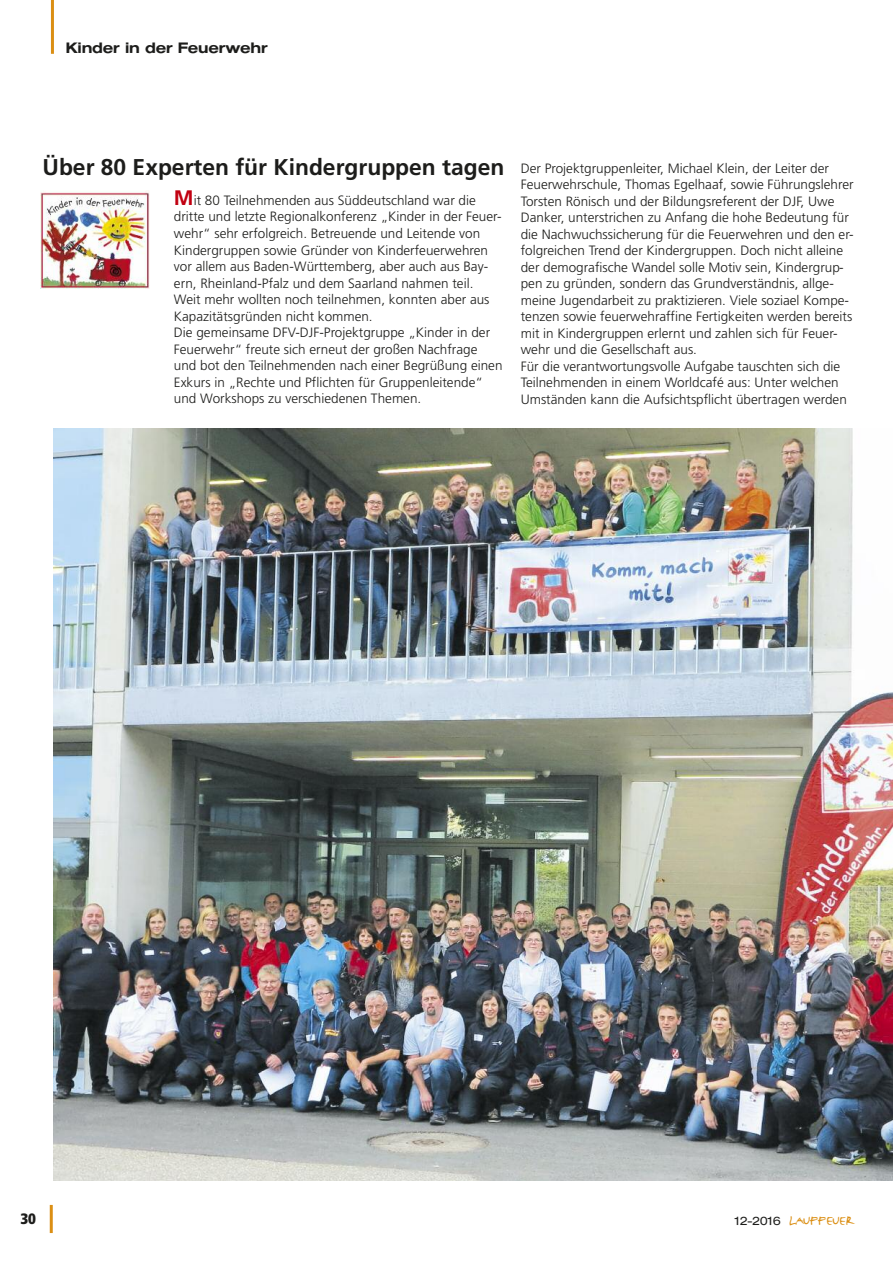
<style>
.page{position:relative;width:893px;height:1263px;background:#fff}
.page>*{position:absolute;margin:0;border:0;box-sizing:border-box;transform-origin:0 0}
.t1{font:27.75px "FF Justlefthand Caps";color:#db8f14}
.t2{font:700 22.8px "Frutiger";color:#1d1d1b}
.t3{font:500 15px "Helvetica Extended BQ";color:#1d1d1b}
.t4{font:900 condensed 15px "Frutiger";color:#1d1d1b}
.t5{font:300 13.5px/16.5px "Frutiger";color:#1d1d1b}
.t6{font:300 12px "Helvetica Extended BQ";letter-spacing:-.085em;color:#1d1d1b}
.s1{font-weight:700;font-size:21px;color:#c10011}
.s2{font-size:20.85px}
.s3{font-size:23.1px}
.s4{font-size:22.65px}
</style>
<div class="page">
<hr style="left:51px;top:0;width:3px;height:54px;background:#db8f14">
<hr style="left:50px;top:1205px;width:3px;height:28px;background:#db8f14">
<img style="left:54px;top:429px;width:839px;height:751px">
<img style="left:41px;top:191px;width:108px;height:97px">
<p class="t3" style="left:66px;top:40px;width:203px">Kinder in der Feuerwehr</p>
<h2 class="t2" style="left:43px;top:158px;width:463px">Über 80 Experten für Kindergruppen tagen</h2>
<p class="t5" style="left:174px;top:193px;width:330px"><span class="s1">M</span>it 80 Teilnehmenden aus Süddeutschland war die dritte und letzte Regionalkonferenz „Kinder in der Feuer&shy;wehr“ sehr erfolgreich. Betreuende und Leitende von Kindergruppen sowie Gründer von Kinderfeuerwehren vor allem aus Baden-Württemberg, aber auch aus Bay&shy;ern, Rheinland-Pfalz und dem Saarland nahmen teil.<br>Weit mehr wollten noch teilnehmen, konnten aber aus Kapazitätsgründen nicht kommen.<br>Die gemeinsame DFV-DJF-Projektgruppe „Kinder in der Feuerwehr“ freute sich erneut der großen Nachfrage und bot den Teilnehmenden nach einer Begrüßung einen Exkurs in „Rechte und Pflichten für Gruppenleitende“ und Workshops zu verschiedenen Themen.</p>
<p class="t5" style="left:521px;top:161px;width:334px">Der Projektgruppenleiter, Michael Klein, der Leiter der Feuerwehrschule, Thomas Egelhaaf, sowie Führungslehrer Torsten Rönisch und der Bildungsreferent der DJF, Uwe Danker, unterstrichen zu Anfang die hohe Bedeutung für die Nachwuchssicherung für die Feuerwehren und den er&shy;folgreichen Trend der Kindergruppen. Doch nicht alleine der demografische Wandel solle Motiv sein, Kindergrup&shy;pen zu gründen, sondern das Grundverständnis, allge&shy;meine Jugendarbeit zu praktizieren. Viele soziael Kompe&shy;tenzen sowie feuerwehraffine Fertigkeiten werden bereits mit in Kindergruppen erlernt und zahlen sich für Feuer&shy;wehr und die Gesellschaft aus.<br>Für die verantwortungsvolle Aufgabe tauschten sich die Teilnehmenden in einem Worldcafé aus: Unter welchen Umständen kann die Aufsichtspflicht übertragen werden</p>
<p class="t4" style="left:21px;top:1213px;width:17px">30</p>
<p class="t6" style="left:734px;top:1214px;width:48px">12-2016</p>
<h1 class="t1" style="left:788px;top:1199px;width:67px">l<span class="s2">a</span>uff<span class="s3">e</span>u<span class="s4">e</span>r</h1>
</div>
